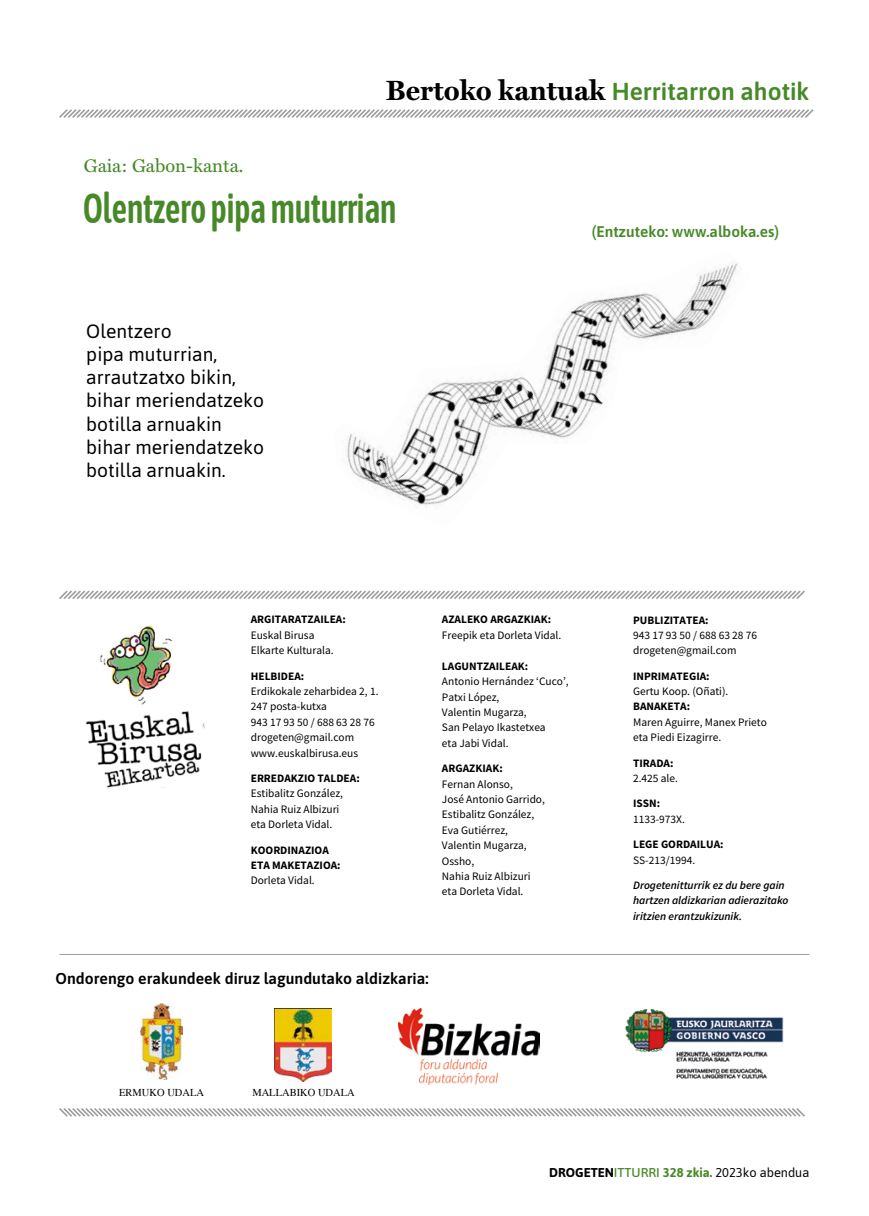
<style>
.page{position:relative;width:869px;height:1216px;background:#fff}
.page>*{position:absolute;margin:0;border:0;box-sizing:border-box;transform-origin:0 0}
.t1{font:600 42px "Asap Condensed";color:#478928;scale:.8 1}
.t2{font:600 24.5px "Asap";color:#478928}
.t3{font:19.25px/23.1px "Asap";color:#000}
.t4{font:18.55px "Miller Text";color:#478928}
.t5{font:600 15.75px "Asap";color:#000}
.t6{font:600 15.4px "Asap";color:#478928}
.t7{font:12.78px "Asap";color:#000}
.t8{font:11.38px/15.4px "Source Sans Pro";color:#000}
.t9{font:700 11.38px/15.4px "Source Sans Pro";color:#000}
.t10{font:italic 600 11.38px/15.4px "Source Sans Pro";color:#000}
.t11{font:10.5px "Times";color:#000}
.s1{font-family:"Miller Text";font-weight:700;font-size:28px;color:#000}
.s2{font-weight:700}
.s3{font-weight:500;color:#478928}
.s4{font-weight:700;color:#478928}
</style>
<div class="page">
<hr style="left:60px;top:954px;width:748px;height:1px;background:#9d9d9c">
<svg style="left:59px;top:1108px;width:746px;height:9px"></svg>
<img style="left:100px;top:625px;width:72px;height:80px">
<img style="left:86px;top:711px;width:119px;height:77px">
<svg style="left:59px;top:590px;width:746px;height:9px"></svg>
<svg style="left:59px;top:109px;width:755px;height:9px"></svg>
<img style="left:398px;top:1008px;width:141px;height:76px">
<img style="left:140px;top:1003px;width:42px;height:76px">
<img style="left:275px;top:1008px;width:56px;height:73px">
<img style="left:625px;top:1009px;width:159px;height:70px">
<img style="left:347px;top:263px;width:391px;height:243px">
<h2 class="t2" style="left:385px;top:74px;width:425px"><span class="s1">Bertoko kantuak</span> Herritarron ahotik</h2>
<h3 class="t4" style="left:84px;top:154px;width:161px">Gaia: Gabon-kanta.</h3>
<h1 class="t1" style="left:83px;top:179px;width:393px">Olentzero pipa muturrian</h1>
<h3 class="t3" style="left:86px;top:319px;width:179px">Olentzero<br>pipa muturrian, arrautzatxo bikin, bihar meriendatzeko botilla arnuakin bihar meriendatzeko botilla arnuakin.</h3>
<h3 class="t6" style="left:591px;top:221px;width:189px">(Entzuteko: www.alboka.es)</h3>
<p class="t9" style="left:251px;top:611px;width:96px">ARGITARATZAILEA:</p>
<p class="t8" style="left:251px;top:627px;width:84px">Euskal Birusa<br>Elkarte Kulturala.</p>
<p class="t9" style="left:251px;top:668px;width:55px">HELBIDEA:</p>
<p class="t8" style="left:251px;top:683px;width:129px">Erdikokale zeharbidea 2, 1.<br>247 posta-kutxa<br>943 17 93 50 / 688 63 28 76 drogeten@gmail.com www.euskalbirusa.eus</p>
<p class="t9" style="left:251px;top:770px;width:110px">ERREDAKZIO TALDEA:</p>
<p class="t8" style="left:251px;top:785px;width:94px">Estibalitz González,<br>Nahia Ruiz Albizuri eta Dorleta Vidal.</p>
<p class="t9" style="left:251px;top:841px;width:91px">KOORDINAZIOA<br>ETA MAKETAZIOA:</p>
<p class="t8" style="left:251px;top:872px;width:65px">Dorleta Vidal.</p>
<p class="t9" style="left:441px;top:612px;width:111px">AZALEKO ARGAZKIAK:</p>
<p class="t8" style="left:441px;top:627px;width:121px">Freepik eta Dorleta Vidal.</p>
<p class="t9" style="left:441px;top:658px;width:88px">LAGUNTZAILEAK:</p>
<p class="t8" style="left:441px;top:673px;width:128px">Antonio Hernández ‘Cuco’,<br>Patxi López,<br>Valentin Mugarza,<br>San Pelayo Ikastetxea<br>eta Jabi Vidal.</p>
<p class="t9" style="left:441px;top:760px;width:62px">ARGAZKIAK:</p>
<p class="t8" style="left:441px;top:776px;width:104px">Fernan Alonso,<br>José Antonio Garrido,<br>Estibalitz González,<br>Eva Gutiérrez,<br>Valentin Mugarza,<br>Ossho,<br>Nahia Ruiz Albizuri eta Dorleta Vidal.</p>
<h3 class="t5" style="left:56px;top:967px;width:374px">Ondorengo erakundeek diruz lagundutako aldizkaria:</h3>
<p class="t9" style="left:632px;top:612px;width:77px">PUBLIZITATEA:</p>
<p class="t8" style="left:632px;top:627px;width:125px">943 17 93 50 / 688 63 28 76 drogeten@gmail.com</p>
<p class="t9" style="left:632px;top:668px;width:78px">INPRIMATEGIA:</p>
<p class="t8" style="left:632px;top:683px;width:97px">Gertu Koop. (Oñati).</p>
<p class="t9" style="left:632px;top:698px;width:58px">BANAKETA:</p>
<p class="t8" style="left:632px;top:714px;width:135px">Maren Aguirre, Manex Prieto eta Piedi Eizagirre.</p>
<p class="t9" style="left:632px;top:755px;width:42px">TIRADA:</p>
<p class="t8" style="left:632px;top:770px;width:46px">2.425 ale.</p>
<p class="t9" style="left:632px;top:795px;width:29px">ISSN:</p>
<p class="t8" style="left:632px;top:811px;width:53px">1133-973X.</p>
<p class="t9" style="left:632px;top:836px;width:92px">LEGE GORDAILUA:</p>
<p class="t8" style="left:632px;top:852px;width:64px">SS-213/1994.</p>
<p class="t10" style="left:632px;top:877px;width:157px">Drogetenitturrik ez du bere gain hartzen aldizkarian adierazitako iritzien erantzukizunik.</p>
<p class="t11" style="left:119px;top:1082px;width:23px">ERMUKO</p>
<p class="t11" style="left:167px;top:1082px;width:38px">UDALA</p>
<p class="t11" style="left:252px;top:1082px;width:104px">MALLABIKO UDALA</p>
<p class="t7" style="left:549px;top:1164px;width:262px"><span class="s2">DROGETEN</span><span class="s3">ITTURRI</span> <span class="s4">328 zkia.</span> 2023ko abendua</p>
</div>
